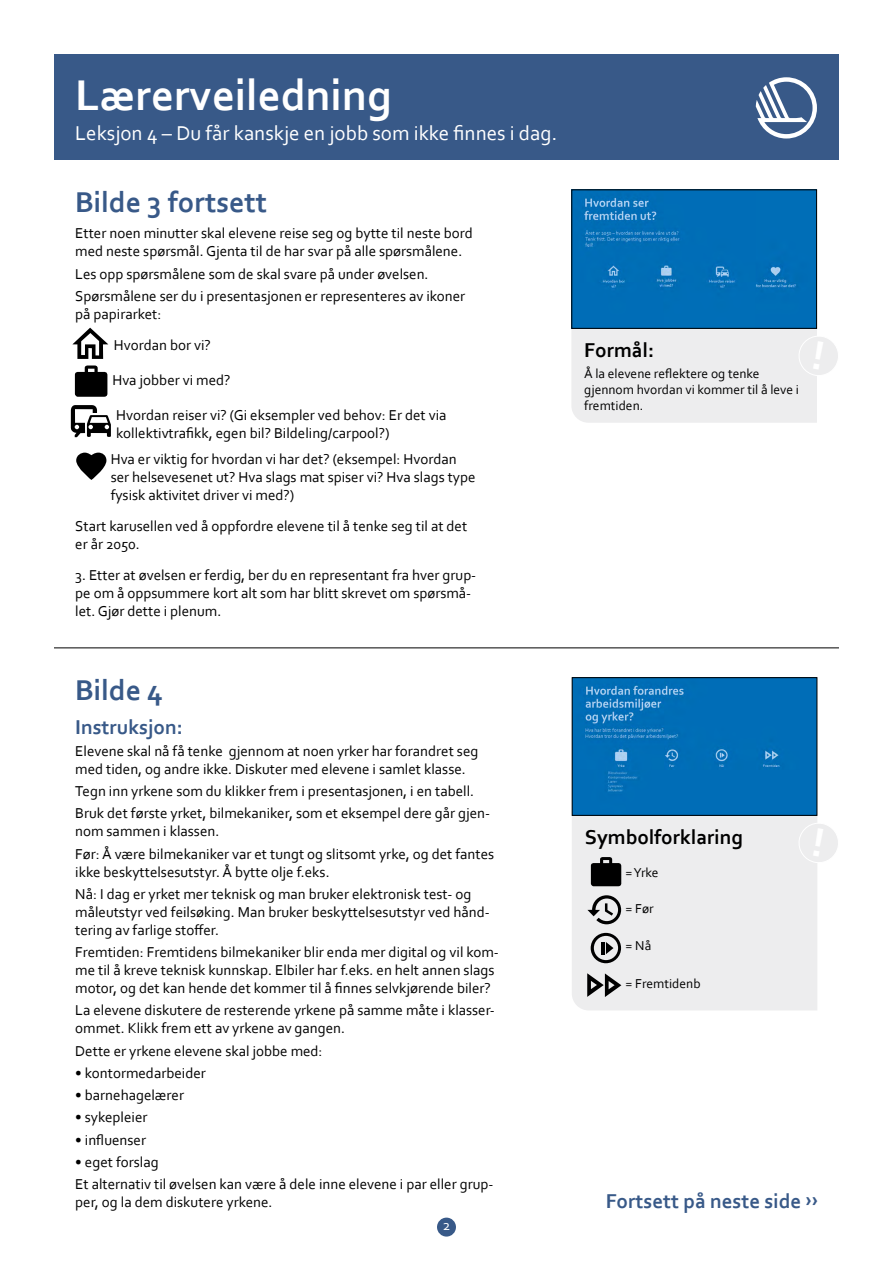
<style>
.page{position:relative;width:893px;height:1263px;background:#fff}
.page>*{position:absolute;margin:0;border:0;box-sizing:border-box;transform-origin:0 0}
.Lärarhandledning_H1{font:700 45px "Corbel";color:#fff}
.Bild_Rubrik_H2{font:700 30px "Corbel";color:#385988}
.Lektion_Rubrik_H1{font:21px "Corbel";color:#fff}
.Instruktion_Rubrik_H{font:700 21px "Corbel";color:#385988}
.Syfte_Rubrik_H4{font:700 21px "Corbel";color:#000}
.Brödtext_P{font:15px/18px "Corbel";color:#000}
.t1{font:15px "Corbel";color:#fff}
.Syfte_Brödtext_P{font:13.5px/16.2px "Corbel";color:#000}
</style>
<div class="page">
<div style="left:572px;top:816px;width:245px;height:194px;background:#ededee"></div>
<img style="left:574px;top:679px;width:241px;height:135px">
<div style="left:572px;top:677px;width:245px;height:139px;border:1px solid #000"></div>
<svg style="left:796px;top:820px;width:42px;height:44px"></svg>
<hr style="left:54px;top:647px;width:785px;height:1px;background:#000">
<div style="left:571px;top:329px;width:267px;height:94px;background:#ededee"></div>
<img style="left:573px;top:191px;width:242px;height:136px">
<div style="left:571px;top:189px;width:246px;height:140px;border:1px solid #000"></div>
<svg style="left:591px;top:857px;width:30px;height:29px"></svg>
<svg style="left:587px;top:895px;width:34px;height:29px"></svg>
<svg style="left:591px;top:933px;width:30px;height:30px"></svg>
<svg style="left:587px;top:973px;width:34px;height:24px"></svg>
<svg style="left:72px;top:328px;width:36px;height:31px"></svg>
<svg style="left:75px;top:365px;width:33px;height:32px"></svg>
<svg style="left:71px;top:405px;width:40px;height:32px"></svg>
<svg style="left:76px;top:453px;width:30px;height:27px"></svg>
<div style="left:437px;top:1217px;width:19px;height:19px;background:#385988;border-radius:50%"></div>
<div style="left:54px;top:54px;width:785px;height:106px;background:#385988"></div>
<svg style="left:756px;top:77px;width:61px;height:62px"></svg>
<h1 class="Lärarhandledning_H1" style="left:75px;top:67px;width:318px">Lærerveiledning</h1>
<h1 class="Lektion_Rubrik_H1" style="left:75px;top:120px;width:483px">Leksjon 4 – Du får kanskje en jobb som ikke finnes i dag.</h1>
<h1 class="Lektion_Rubrik_H1" style="left:314px;top:120px;width:235px">in jobb som ikkje fi st i dag</h1>
<h2 class="Bild_Rubrik_H2" style="left:75px;top:183px;width:194px">Bilde 3 fortsett</h2>
<p class="Brödtext_P" style="left:75px;top:224px;width:399px">Etter noen minutter skal elevene reise seg og bytte til neste bord med neste spørsmål. Gjenta til de har svar på alle spørsmålene.</p>
<p class="Brödtext_P" style="left:75px;top:264px;width:355px">Les opp spørsmålene som de skal svare på under øvelsen.</p>
<p class="Brödtext_P" style="left:75px;top:286px;width:391px">Spørsmålene ser du i presentasjonen er representeres av ikoner på papirarket:</p>
<p class="Brödtext_P" style="left:114px;top:335px;width:99px">Hvordan bor vi?</p>
<p class="Brödtext_P" style="left:112px;top:370px;width:120px">Hva jobber vi med?</p>
<p class="Brödtext_P" style="left:116px;top:405px;width:332px">Hvordan reiser vi? (Gi eksempler ved behov: Er det via kollektivtrafikk, egen bil? Bildeling/carpool?)</p>
<p class="Brödtext_P" style="left:111px;top:450px;width:366px">Hva er viktig for hvordan vi har det? (eksempel: Hvordan ser helsevesenet ut? Hva slags mat spiser vi? Hva slags type fysisk aktivitet driver vi med?)</p>
<p class="Brödtext_P" style="left:75px;top:516px;width:393px">Start karusellen ved å oppfordre elevene til å tenke seg til at det er år 2050.</p>
<p class="Brödtext_P" style="left:75px;top:565px;width:402px">3. Etter at øvelsen er ferdig, ber du en representant fra hver grup&shy;pe om å oppsummere kort alt som har blitt skrevet om spørsmå&shy;let. Gjør dette i plenum.</p>
<h2 class="Bild_Rubrik_H2" style="left:75px;top:671px;width:89px">Bilde 4</h2>
<h3 class="Instruktion_Rubrik_H" style="left:75px;top:714px;width:109px">Instruksjon:</h3>
<p class="Brödtext_P" style="left:75px;top:741px;width:405px">Elevene skal nå få tenke gjennom at noen yrker har forandret seg med tiden, og andre ikke. Diskuter med elevene i samlet klasse.</p>
<p class="Brödtext_P" style="left:75px;top:782px;width:400px">Tegn inn yrkene som du klikker frem i presentasjonen, i en tabell.</p>
<p class="Brödtext_P" style="left:75px;top:804px;width:416px">Bruk det første yrket, bilmekaniker, som et eksempel dere går gjen&shy;nom sammen i klassen.</p>
<p class="Brödtext_P" style="left:75px;top:844px;width:420px">Før: Å være bilmekaniker var et tungt og slitsomt yrke, og det fantes ikke beskyttelsesutstyr. Å bytte olje f.eks.</p>
<p class="Brödtext_P" style="left:75px;top:884px;width:416px">Nå: I dag er yrket mer teknisk og man bruker elektronisk test- og måleutstyr ved feilsøking. Man bruker beskyttelsesutstyr ved hånd&shy;tering av farlige stoffer.</p>
<p class="Brödtext_P" style="left:75px;top:943px;width:425px">Fremtiden: Fremtidens bilmekaniker blir enda mer digital og vil kom&shy;me til å kreve teknisk kunnskap. Elbiler har f.eks. en helt annen slags motor, og det kan hende det kommer til å finnes selvkjørende biler?</p>
<p class="Brödtext_P" style="left:75px;top:1001px;width:421px">La elevene diskutere de resterende yrkene på samme måte i klasser&shy;ommet. Klikk frem ett av yrkene av gangen.</p>
<p class="Brödtext_P" style="left:75px;top:1041px;width:249px">Dette er yrkene elevene skal jobbe med:</p>
<p class="Brödtext_P" style="left:75px;top:1063px;width:132px">• kontormedarbeider</p>
<p class="Brödtext_P" style="left:75px;top:1086px;width:110px">• barnehagelærer</p>
<p class="Brödtext_P" style="left:75px;top:1108px;width:74px">• sykepleier</p>
<p class="Brödtext_P" style="left:75px;top:1130px;width:72px">• influenser</p>
<p class="Brödtext_P" style="left:75px;top:1153px;width:85px">• eget forslag</p>
<p class="Brödtext_P" style="left:75px;top:1175px;width:420px">Et alternativ til øvelsen kan være å dele inne elevene i par eller grup&shy;per, og la dem diskutere yrkene.</p>
<p class="t1" style="left:443px;top:1215px;width:9px">2</p>
<h4 class="Syfte_Rubrik_H4" style="left:584px;top:337px;width:72px">Formål:</h4>
<p class="Syfte_Brödtext_P" style="left:584px;top:365px;width:216px">Å la elevene reflektere og tenke gjennom hvordan vi kommer til å leve i fremtiden.</p>
<h4 class="Syfte_Rubrik_H4" style="left:585px;top:824px;width:160px">Symbolforklaring</h4>
<p class="Syfte_Brödtext_P" style="left:626px;top:864px;width:34px">= Yrke</p>
<p class="Syfte_Brödtext_P" style="left:626px;top:900px;width:30px">= Før</p>
<p class="Syfte_Brödtext_P" style="left:626px;top:937px;width:27px">= Nå</p>
<p class="Syfte_Brödtext_P" style="left:626px;top:975px;width:76px">= Fremtidenb</p>
<h3 class="Instruktion_Rubrik_H" style="left:606px;top:1188px;width:214px">Fortsett på neste side ››</h3>
</div>
